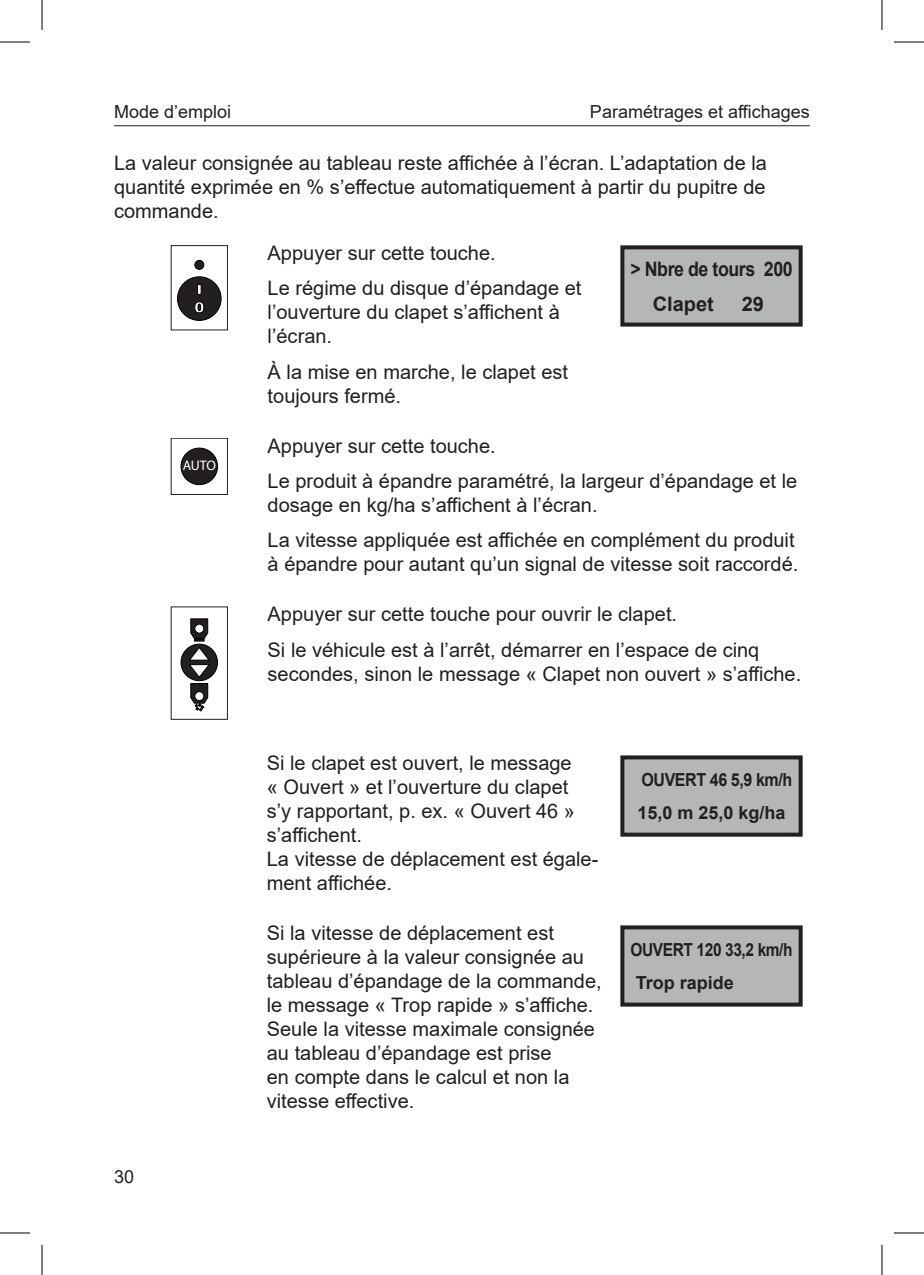
<style>
.page{position:relative;width:924px;height:1275px;background:#fff}
.page>*{position:absolute;margin:0;border:0;box-sizing:border-box;transform-origin:0 0}
.Grundtext{font:20px/24px "Arial";color:#231f20}
.Grundtext_fett_Meldu{font:700 20px "Arial";letter-spacing:-.025em;color:#231f20;scale:.89 1}
.Grundtext_fett_Meldu-2{font:700 20px "Arial";letter-spacing:-.025em;color:#231f20}
.t1{font:18px "Arial";color:#231f20}
.Grundtext_fett_Meldu-3{font:700 18px "Arial";letter-spacing:-.025em;color:#231f20;scale:.86 1}
.Grundtext_fett_Meldu-4{font:700 18px "Arial";letter-spacing:-.025em;color:#231f20;scale:.89 1}
.Grundtext_fett_Meldu-5{font:700 18px "Arial";letter-spacing:-.025em;color:#231f20}
.Grundtext_fett_Meldu-6{font:700 18px "Arial";color:#231f20}
.t2{font:13.8px "Myriad Pro";color:#fff}
</style>
<div class="page">
<hr style="left:114px;top:125px;width:695px;height:1px;background:#231f20">
<div style="left:177px;top:277px;width:44px;height:43px;background:#231f20;border-radius:50%"></div>
<div style="left:177px;top:277px;width:44px;height:43px;border:1px solid #000;border-radius:50%"></div>
<div style="left:195px;top:260px;width:9px;height:9px;background:#231f20;border-radius:50%"></div>
<div style="left:195px;top:260px;width:9px;height:9px;border:1px solid #000;border-radius:50%"></div>
<svg style="left:197px;top:284px;width:4px;height:10px"></svg>
<svg style="left:194px;top:301px;width:11px;height:13px"></svg>
<div style="left:622px;top:247px;width:178px;height:77px;background:#b5b7b7"></div>
<div style="left:620px;top:245px;width:182px;height:81px;border:4px solid #231f20"></div>
<div style="left:171px;top:438px;width:56px;height:57px;border:1px solid #231f20"></div>
<div style="left:181px;top:448px;width:36px;height:36px;background:#231f20;border-radius:50%"></div>
<div style="left:181px;top:448px;width:36px;height:36px;border:1px solid #000;border-radius:50%"></div>
<div style="left:181px;top:644px;width:36px;height:36px;background:#231f20;border-radius:50%"></div>
<div style="left:181px;top:644px;width:36px;height:36px;border:1px solid #000;border-radius:50%"></div>
<svg style="left:188px;top:618px;width:22px;height:94px"></svg>
<div style="left:622px;top:757px;width:178px;height:77px;background:#b5b7b7"></div>
<div style="left:620px;top:755px;width:182px;height:81px;border:4px solid #231f20"></div>
<div style="left:622px;top:927px;width:178px;height:77px;background:#b5b7b7"></div>
<div style="left:620px;top:925px;width:182px;height:81px;border:4px solid #231f20"></div>
<hr style="left:0;top:42px;width:30px;height:1px;background:#000">
<hr style="left:893px;top:42px;width:30px;height:1px;background:#000">
<hr style="left:0;top:1232px;width:30px;height:1px;background:#000">
<hr style="left:893px;top:1232px;width:30px;height:1px;background:#000">
<hr style="left:42px;top:0;width:1px;height:30px;background:#000">
<hr style="left:42px;top:1245px;width:1px;height:30px;background:#000">
<hr style="left:881px;top:0;width:1px;height:30px;background:#000">
<hr style="left:881px;top:1245px;width:1px;height:30px;background:#000">
<p class="t1" style="left:114px;top:99px;width:119px">Mode d’emploi</p>
<p class="t1" style="left:589px;top:99px;width:221px">Paramétrages et affichages</p>
<p class="Grundtext" style="left:114px;top:151px;width:654px;text-align:justify">La valeur consignée au tableau reste affichée à l’écran. L’adaptation de la quantité exprimée en % s’effectue automatiquement à partir du pupitre de commande.</p>
<p class="Grundtext" style="left:267px;top:241px;width:229px">Appuyer sur cette touche.</p>
<p class="Grundtext" style="left:267px;top:276px;width:315px">Le régime du disque d’épandage et l’ouverture du clapet s’affichent à l’écran.</p>
<p class="Grundtext" style="left:267px;top:359px;width:302px">À la mise en marche, le clapet est toujours fermé.</p>
<p class="Grundtext_fett_Meldu" style="left:630px;top:254px;width:184px">&gt; Nbre de tours 200</p>
<p class="Grundtext_fett_Meldu-2" style="left:652px;top:290px;width:63px">Clapet</p>
<p class="Grundtext_fett_Meldu-2" style="left:741px;top:290px;width:24px">29</p>
<p class="t2" style="left:183px;top:456px;width:35px">AUTO</p>
<p class="t1" style="left:114px;top:1163px;width:22px">30</p>
<p class="Grundtext" style="left:267px;top:433px;width:229px">Appuyer sur cette touche.</p>
<p class="Grundtext" style="left:267px;top:469px;width:531px">Le produit à épandre paramétré, la largeur d’épandage et le dosage en kg/ha s’affichent à l’écran.</p>
<p class="Grundtext" style="left:267px;top:528px;width:532px">La vitesse appliquée est affichée en complément du produit à épandre pour autant qu’un signal de vitesse soit raccordé.</p>
<p class="Grundtext" style="left:267px;top:602px;width:411px">Appuyer sur cette touche pour ouvrir le clapet.</p>
<p class="Grundtext" style="left:267px;top:637px;width:535px">Si le véhicule est à l’arrêt, démarrer en l’espace de cinq secondes, sinon le message « Clapet non ouvert » s’affiche.</p>
<p class="Grundtext" style="left:267px;top:751px;width:333px">Si le clapet est ouvert, le message<br>« Ouvert » et l’ouverture du clapet<br>s’y rapportant, p. ex. « Ouvert 46 » s’affichent.<br>La vitesse de déplacement est égale&shy;ment affichée.</p>
<p class="Grundtext" style="left:267px;top:920px;width:336px">Si la vitesse de déplacement est supérieure à la valeur consignée au tableau d’épandage de la commande, le message « Trop rapide » s’affiche.<br>Seule la vitesse maximale consignée au tableau d’épandage est prise<br>en compte dans le calcul et non la vitesse effective.</p>
<p class="Grundtext_fett_Meldu-4" style="left:641px;top:767px;width:171px">OUVERT 46 5,9 km/h</p>
<p class="Grundtext_fett_Meldu-5" style="left:637px;top:800px;width:150px">15,0 m 25,0 kg/ha</p>
<p class="Grundtext_fett_Meldu-3" style="left:630px;top:937px;width:190px">OUVERT 120 33,2 km/h</p>
<p class="Grundtext_fett_Meldu-6" style="left:635px;top:970px;width:100px">Trop rapide</p>
</div>
